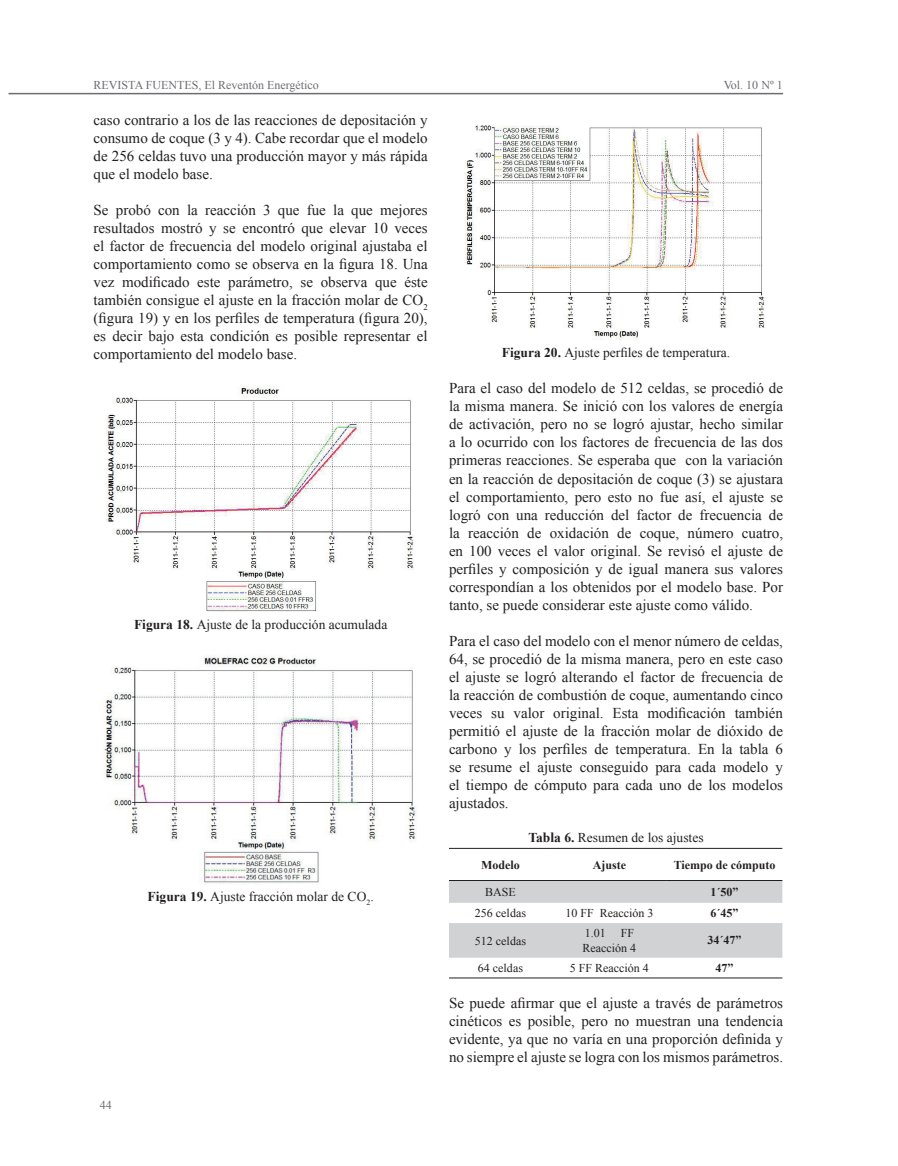
<style>
.page{position:relative;width:898px;height:1166px;background:#fff}
.page>*{position:absolute;margin:0;border:0;box-sizing:border-box;transform-origin:0 0}
.t1{font:15px/18px "Times New Roman";color:#231f20;text-align:justify}
.t2{font:13.5px "Times New Roman";color:#231f20}
.t3{font:12px/14.4px "Times New Roman";color:#231f20;text-align:right}
.t4{font:12px "Times New Roman";color:#6c6d70}
.t5{font:700 12px "Times New Roman";color:#231f20}
.s1{font-weight:700}
</style>
<div class="page">
<hr style="left:9px;top:93px;width:773px;height:1px;background:#6c6d70">
<img style="left:106px;top:386px;width:308px;height:226px">
<img style="left:104px;top:656px;width:312px;height:228px">
<img style="left:465px;top:125px;width:300px;height:215px">
<div style="left:449px;top:880px;width:333px;height:22px;background:#d1d2d4"></div>
<div style="left:449px;top:923px;width:333px;height:34px;background:#d1d2d4"></div>
<hr style="left:449px;top:847px;width:102px;height:1px;background:#231f20">
<hr style="left:551px;top:847px;width:115px;height:1px;background:#231f20">
<hr style="left:666px;top:847px;width:116px;height:1px;background:#231f20">
<hr style="left:449px;top:879px;width:102px;height:1px;background:#231f20">
<hr style="left:551px;top:879px;width:115px;height:1px;background:#231f20">
<hr style="left:666px;top:879px;width:116px;height:1px;background:#231f20">
<hr style="left:449px;top:977px;width:102px;height:1px;background:#231f20">
<hr style="left:551px;top:977px;width:115px;height:1px;background:#231f20">
<hr style="left:666px;top:977px;width:116px;height:1px;background:#231f20">
<p class="t4" style="left:94px;top:77px;width:227px">Revis ta fuentes , El Reventón Energético</p>
<p class="t4" style="left:723px;top:77px;width:60px">Vol. 10 Nº 1</p>
<p class="t1" style="left:94px;top:111px;width:335px">caso contrario a los de las reacciones de depositación y consumo de coque (3 y 4). Cabe recordar que el modelo de 256 celdas tuvo una producción mayor y más rápida que el modelo base.</p>
<p class="t1" style="left:94px;top:201px;width:335px">Se probó con la reacción 3 que fue la que mejores resultados mostró y se encontró que elevar 10 veces el factor de frecuencia del modelo original ajustaba el comportamiento como se observa en la figura 18. Una vez modificado este parámetro, se observa que éste también consigue el ajuste en la fracción molar de CO<sub>2 </sub>(figura 19) y en los perfiles de temperatura (figura 20), es decir bajo esta condición es posible representar el comportamiento del modelo base.</p>
<p class="t2" style="left:501px;top:344px;width:230px"><span class="s1">Figura 20.</span> Ajuste perfiles de temperatura.</p>
<p class="t1" style="left:449px;top:379px;width:335px">Para el caso del modelo de 512 celdas, se procedió de la misma manera. Se inició con los valores de energía de activación, pero no se logró ajustar, hecho similar a lo ocurrido con los factores de frecuencia de las dos primeras reacciones. Se esperaba que con la variación en la reacción de depositación de coque (3) se ajustara el comportamiento, pero esto no fue así, el ajuste se logró con una reducción del factor de frecuencia de la reacción de oxidación de coque, número cuatro, en 100 veces el valor original. Se revisó el ajuste de perfiles y composición y de igual manera sus valores correspondían a los obtenidos por el modelo base. Por tanto, se puede considerar este ajuste como válido.</p>
<p class="t1" style="left:449px;top:631px;width:335px">Para el caso del modelo con el menor número de celdas, 64, se procedió de la misma manera, pero en este caso el ajuste se logró alterando el factor de frecuencia de la reacción de combustión de coque, aumentando cinco veces su valor original. Esta modificación también permitió el ajuste de la fracción molar de dióxido de carbono y los perfiles de temperatura. En la tabla 6 se resume el ajuste conseguido para cada modelo y el tiempo de cómputo para cada uno de los modelos ajustados.</p>
<p class="t2" style="left:528px;top:828px;width:177px"><span class="s1">Tabla 6.</span> Resumen de los ajustes</p>
<p class="t5" style="left:481px;top:857px;width:40px">Modelo</p>
<p class="t5" style="left:592px;top:857px;width:35px">Ajuste</p>
<p class="t5" style="left:673px;top:857px;width:103px">Tiempo de cómputo</p>
<p class="t3" style="left:485px;top:884px;width:32px">BASE</p>
<p class="t5" style="left:710px;top:884px;width:29px">1´50”</p>
<p class="t3" style="left:475px;top:905px;width:52px">256 celdas</p>
<p class="t3" style="left:565px;top:905px;width:89px">10 FF Reacción 3</p>
<p class="t5" style="left:710px;top:906px;width:29px">6´45”</p>
<p class="t3" style="left:475px;top:932px;width:52px">512 celdas</p>
<p class="t2" style="left:134px;top:615px;width:255px"><span class="s1">Figura 18.</span> Ajuste de la producción acumulada</p>
<p class="t2" style="left:147px;top:886px;width:227px"><span class="s1">Figura 19.</span> Ajuste fracción molar de CO<sub>2</sub>.</p>
<p class="t3" style="left:584px;top:925px;width:22px">1.01</p>
<p class="t3" style="left:582px;top:925px;width:55px">FF<br>Reacción 4</p>
<p class="t5" style="left:707px;top:933px;width:35px">34´47”</p>
<p class="t4" style="left:100px;top:1096px;width:13px">44</p>
<p class="t3" style="left:478px;top:960px;width:46px">64 celdas</p>
<p class="t3" style="left:569px;top:960px;width:80px">5 FF Reacción 4</p>
<p class="t5" style="left:715px;top:960px;width:19px">47”</p>
<p class="t1" style="left:449px;top:993px;width:335px">Se puede afirmar que el ajuste a través de parámetros cinéticos es posible, pero no muestran una tendencia evidente, ya que no varía en una proporción definida y no siempre el ajuste se logra con los mismos parámetros.</p>
</div>
